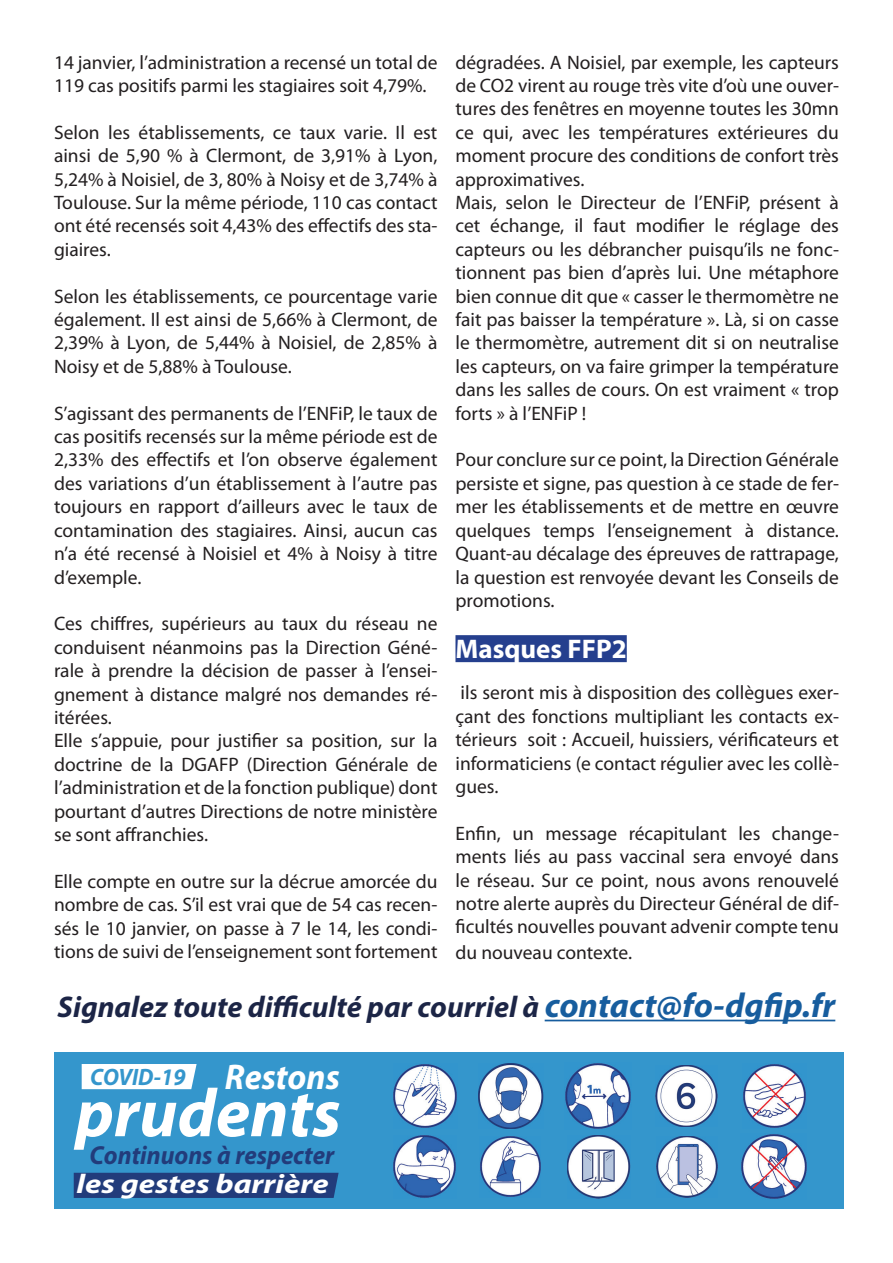
<style>
.page{position:relative;width:893px;height:1263px;background:#fff}
.page>*{position:absolute;margin:0;border:0;box-sizing:border-box;transform-origin:0 0}
.t1{font:italic 700 68.4px "Myriad Pro";color:#fff}
.t2{font:italic 700 35.85px "Myriad Pro";color:#fff;scale:.95 1}
.t3{font:italic 700 30px "Myriad Pro";color:#1c2546}
.t4{font:italic 700 27.15px "Myriad Pro";color:#fff;scale:1.19 1}
.t5{font:700 27px "Myriad Pro";color:#fff}
.t6{font:italic 700 26.1px "Myriad Pro";color:#223c7b;scale:.95 1}
.t7{font:italic 700 23.85px "Myriad Pro";color:#3496cc;scale:.95 1}
.t8{font:19.5px/23.4px "Myriad Pro";color:#231f20;text-align:justify}
.s1{font-size:34.5px;color:#175d9e}
</style>
<div class="page">
<div style="left:455px;top:635px;width:172px;height:27px;background:#253f8e"></div>
<hr style="left:545px;top:1020px;width:290px;height:1px;background:#175d9e">
<div style="left:54px;top:1052px;width:789px;height:157px;background:#3496cc"></div>
<div style="left:82px;top:1064px;width:115px;height:25px;background:#fff"></div>
<img style="left:478px;top:1063px;width:66px;height:66px">
<img style="left:657px;top:1136px;width:61px;height:61px">
<img style="left:656px;top:1065px;width:61px;height:62px">
<img style="left:567px;top:1135px;width:63px;height:63px">
<img style="left:743px;top:1064px;width:63px;height:64px">
<img style="left:393px;top:1135px;width:63px;height:63px">
<img style="left:565px;top:1063px;width:66px;height:66px">
<img style="left:393px;top:1064px;width:64px;height:64px">
<img style="left:480px;top:1136px;width:61px;height:61px">
<img style="left:741px;top:1134px;width:66px;height:65px">
<div style="left:74px;top:1173px;width:265px;height:25px;background:#223c7b"></div>
<p class="t8" style="left:54px;top:50px;width:385px">14 janvier, l’administration a recensé un total de<br>119 cas positifs parmi les stagiaires soit 4,79%.</p>
<p class="t8" style="left:54px;top:120px;width:385px">Selon les établissements, ce taux varie. Il est ainsi de 5,90 % à Clermont, de 3,91% à Lyon, 5,24% à Noisiel, de 3, 80% à Noisy et de 3,74% à Toulouse. Sur la même période, 110 cas contact ont été recensés soit 4,43% des effectifs des sta&shy;giaires.</p>
<p class="t8" style="left:54px;top:284px;width:385px">Selon les établissements, ce pourcentage varie également. Il est ainsi de 5,66% à Clermont, de 2,39% à Lyon, de 5,44% à Noisiel, de 2,85% à Noisy et de 5,88% à Toulouse.</p>
<p class="t8" style="left:54px;top:401px;width:385px">S’agissant des permanents de l’ENFiP, le taux de cas positifs recensés sur la même période est de 2,33% des effectifs et l’on observe également des variations d’un établissement à l’autre pas toujours en rapport d’ailleurs avec le taux de contamination des stagiaires. Ainsi, aucun cas n’a été recensé à Noisiel et 4% à Noisy à titre d’exemple.</p>
<p class="t8" style="left:54px;top:612px;width:385px">Ces chiffres, supérieurs au taux du réseau ne conduisent néanmoins pas la Direction Géné&shy;rale à prendre la décision de passer à l’ensei&shy;gnement à distance malgré nos demandes ré&shy;itérées.</p>
<p class="t8" style="left:54px;top:729px;width:385px">Elle s’appuie, pour justifier sa position, sur la doctrine de la DGAFP (Direction Générale de l’administration et de la fonction publique) dont pourtant d’autres Directions de notre ministère se sont affranchies.</p>
<p class="t8" style="left:54px;top:869px;width:385px">Elle compte en outre sur la décrue amorcée du nombre de cas. S’il est vrai que de 54 cas recen&shy;sés le 10 janvier, on passe à 7 le 14, les condi&shy;tions de suivi de l’enseignement sont fortement</p>
<p class="t8" style="left:455px;top:50px;width:385px">dégradées. A Noisiel, par exemple, les capteurs de CO2 virent au rouge très vite d’où une ouver&shy;tures des fenêtres en moyenne toutes les 30mn ce qui, avec les températures extérieures du moment procure des conditions de confort très approximatives.</p>
<p class="t8" style="left:455px;top:190px;width:385px">Mais, selon le Directeur de l’ENFiP, présent à cet échange, il faut modifier le réglage des capteurs ou les débrancher puisqu’ils ne fonc&shy;tionnent pas bien d’après lui. Une métaphore bien connue dit que « casser le thermomètre ne fait pas baisser la température ». Là, si on casse le thermomètre, autrement dit si on neutralise les capteurs, on va faire grimper la température dans les salles de cours. On est vraiment « trop forts » à l’ENFiP !</p>
<p class="t8" style="left:455px;top:448px;width:385px">Pour conclure sur ce point, la Direction Générale persiste et signe, pas question à ce stade de fer&shy;mer les établissements et de mettre en œuvre quelques temps l’enseignement à distance.<br>Quant-au décalage des épreuves de rattrapage, la question est renvoyée devant les Conseils de promotions.</p>
<p class="t5" style="left:455px;top:631px;width:173px">Masques FFP2</p>
<p class="t8" style="left:455px;top:681px;width:385px">ils seront mis à disposition des collègues exer&shy;çant des fonctions multipliant les contacts ex&shy;térieurs soit : Accueil, huissiers, vérificateurs et informaticiens (e contact régulier avec les collè&shy;gues.</p>
<p class="t8" style="left:455px;top:821px;width:385px">Enfin, un message récapitulant les change&shy;ments liés au pass vaccinal sera envoyé dans le réseau. Sur ce point, nous avons renouvelé notre alerte auprès du Directeur Général de dif&shy;ficultés nouvelles pouvant advenir compte tenu</p>
<p class="t8" style="left:455px;top:940px;width:178px">du nouveau contexte.</p>
<p class="t3" style="left:58px;top:987px;width:779px">Signalez toute difficulté par courriel à <span class="s1">contact@fo-dgfip.fr</span></p>
<h2 class="t2" style="left:225px;top:1054px;width:122px">Restons</h2>
<h1 class="t1" style="left:76px;top:1069px;width:267px">prudents</h1>
<p class="t7" style="left:90px;top:1062px;width:102px">COVID-19</p>
<h3 class="t6" style="left:90px;top:1138px;width:259px">Continuons à respecter</h3>
<h3 class="t4" style="left:77px;top:1166px;width:213px">les gestes barrière</h3>
</div>
